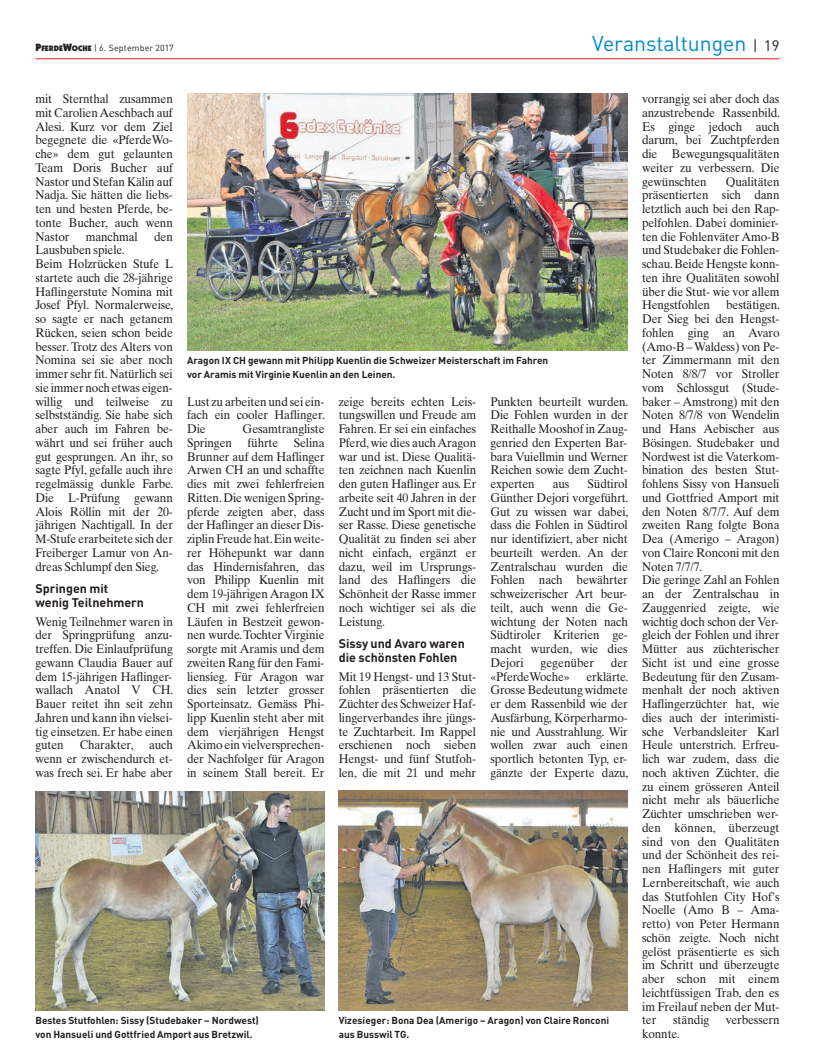
<style>
.page{position:relative;width:815px;height:1063px;background:#fff}
.page>*{position:absolute;margin:0;border:0;box-sizing:border-box;transform-origin:0 0}
.t1{font:21.25px "DIN";color:#0089d0}
.t2{font:12.5px/13.8px "Times Ten";letter-spacing:-.01em;color:#231f20;text-align:justify;scale:.94 1}
.t3{font:700 12.5px/13.8px "DIN";color:#231f20}
.t4{font:700 10px/13.8px "DIN";color:#231f20}
.t5{font:8.75px "DIN";letter-spacing:.025em;color:#231f20}
.s1{font-family:"Itc Kabel";font-weight:900;font-size:10.62px}
.s2{font-family:"Itc Kabel";font-weight:900;font-size:8px}
.s3{font-size:15px;color:#231f20}
</style>
<div class="page">
<hr style="left:35px;top:58px;width:745px;height:1px;background:#ee1d23">
<img style="left:339px;top:791px;width:289px;height:220px">
<img style="left:35px;top:791px;width:290px;height:220px">
<img style="left:187px;top:93px;width:441px;height:258px">
<p class="t5" style="left:35px;top:43px;width:140px"><span class="s1">P</span><span class="s2">FERDE</span><span class="s1">W</span><span class="s2">OCHE</span> | 6. September 2017</p>
<h1 class="t1" style="left:592px;top:30px;width:189px">Veranstaltungen <span class="s3">| 19</span></h1>
<p class="t2" style="left:35px;top:92px;width:148px">mit Sternthal zusammen mit Carolien Aeschbach auf Alesi. Kurz vor dem Ziel begegnete die «PferdeWo&shy;che» dem gut gelaunten Team Doris Bucher auf Nas tor und Stefan Kälin auf Nadja. Sie hätten die liebs - ten und besten Pferde, be&shy;tonte Bucher, auch wenn Nastor</p>
<p class="t2" style="left:642px;top:92px;width:148px">vorrangig sei aber doch das anzustrebende Rassenbild.<br>Es ginge jedoch auch darum, bei Zuchtpferden die Bewegungsqualitäten weiter zu verbessern. Die gewünschten</p>
<p class="t2" style="left:642px;top:174px;width:148px;text-indent:84px">Qualitäten präsentierten sich dann letztlich auch bei den Rap&shy;pelfohlen. Dabei dominier&shy;ten die Fohlenväter Amo-B und Studebaker die Fohlen&shy;schau. Beide Hengste konn&shy;ten ihre Qualitäten sowohl über die Stut- wie vor allem Hengstfohlen</p>
<p class="t2" style="left:86px;top:229px;width:57px">manchmal</p>
<p class="t2" style="left:154px;top:229px;width:21px">den</p>
<p class="t2" style="left:35px;top:243px;width:148px;text-align:left">Lausbuben spiele.<br>Beim Holzrücken Stufe L startete auch die 28-jährige<br>Haflingerstute Nomina mit<br>Josef Pfyl. Normalerweise, so sagte er nach getanem<br>Rücken, seien schon beide besser. Trotz des Alters von<br>Nomina sei sie aber noch immer sehr fit. Natürlich sei sie immer noch etwas eigen&shy;willig und teilweise zu selbstständig. Sie habe sich aber auch im Fahren be&shy;währt und sei früher auch gut gesprungen. An ihr, so sagte Pfyl, gefalle auch ihre regelmässig dunkle Farbe.<br>Die L-Prüfung gewann<br>Alois Röllin mit der 20- jährigen Nachtigall. In der<br>M-Stufe erarbeitete sich der<br>Freiberger Lamur von An - dreas Schlumpf den Sieg.</p>
<p class="t3" style="left:35px;top:581px;width:110px">Springen mit wenig Teilnehmern</p>
<p class="t2" style="left:35px;top:614px;width:148px">Wenig Teilnehmer waren in der Springprüfung anzu&shy;treffen. Die Einlaufprüfung gewann Claudia Bau er auf dem 15-jährigen Haflinger&shy;wallach Anatol V CH.<br>Bauer reitet ihn seit zehn Jahren und kann ihn vielsei&shy;tig einsetzen. Er habe einen guten</p>
<p class="t2" style="left:642px;top:298px;width:148px;text-align:left;text-indent:84px">bestätigen.<br>Der Sieg bei den Hengst&shy;fohlen ging an Avaro (Amo-B – Waldess) von Pe&shy;ter Zimmermann mit den<br>Noten 8/8/7 vor Stroller vom Schlossgut (Stude&shy;baker – Amstrong) mit den<br>Noten 8/7/8 von Wendelin und Hans Aebischer aus<br>Bösingen. Studebaker und<br>Nordwest ist die Vaterkom&shy;bination des besten Stut&shy;fohlens Sissy von Hansueli und Gottfried Amport mit den Noten 8/7/7. Auf dem zweiten Rang folgte Bona<br>Dea (Amerigo – Aragon) von Claire Ronconi mit den<br>Noten 7/7/7.<br>Die geringe Zahl an Fohlen an der Zentralschau in<br>Zauggenried zeigte, wie wichtig doch schon der Ver&shy;gleich der Fohlen und ihrer<br>Mütter aus züchterischer<br>Sicht ist und eine grosse<br>Bedeutung für den Zusam&shy;menhalt der noch aktiven<br>Haflingerzüchter hat, wie dies auch der interimisti&shy;sche Verbandsleiter Karl<br>Heule unterstrich. Erfreu&shy;lich war zudem, dass die noch aktiven Züchter, die zu einem grösseren Anteil nicht mehr als bäuerliche<br>Züchter umschrieben wer&shy;den können, überzeugt sind von den Qualitäten und der Schönheit des rei&shy;nen Haflingers mit guter<br>Lernbereitschaft, wie auch das Stutfohlen City Hof’s<br>Noelle (Amo B – Ama&shy;retto) von Peter Hermann schön zeigte. Noch nicht gelöst präsentierte es sich im Schritt und überzeugte aber schon mit einem leichtfüssigen Trab, den es im Freilauf neben der Mut&shy;ter</p>
<p class="t4" style="left:187px;top:353px;width:363px">Aragon IX CH gewann mit Philipp Kuenlin die Schweizer Meisterschaft im Fahren vor Aramis mit Virginie Kuenlin an den Leinen.</p>
<p class="t2" style="left:187px;top:394px;width:148px">Lust zu arbeiten und sei ein&shy;fach ein cooler Haflinger.<br>Die</p>
<p class="t2" style="left:339px;top:394px;width:148px">zeige bereits echten Leis - tungswillen und Freu de am Fahren. Er sei ein einfaches Pferd, wie dies auch Aragon war und ist. Diese Qualitä&shy;ten zeichnen nach Kuenlin den guten Haflinger aus. Er arbeite seit 40 Jahren in der Zucht und im Sport mit die&shy;ser Rasse. Diese genetische Qualität zu finden sei aber nicht einfach, ergänzt er dazu, weil im Ursprungs&shy;land des Haflingers die Schönheit der Rasse immer noch wichtiger sei als die Leistung.</p>
<p class="t3" style="left:339px;top:636px;width:128px">Sissy und Avaro waren die schönsten Fohlen</p>
<p class="t2" style="left:339px;top:669px;width:148px">Mit 19 Hengst- und 13 Stut&shy;fohlen präsentierten die Züchter des Schweizer Haf&shy;lingerverbandes ihre jüngs - te Zuchtarbeit. Im Rappel erschienen noch sieben Hengst- und fünf Stutfoh&shy;len, die mit 21 und mehr</p>
<p class="t2" style="left:490px;top:394px;width:148px">Punkten beurteilt wurden.<br>Die Fohlen wurden in der Reithalle Mooshof in Zaug&shy;genried den Experten Bar&shy;bara Vuiellmin und Werner Reichen sowie dem Zucht&shy;experten</p>
<p class="t2" style="left:187px;top:422px;width:148px;text-indent:56px">Gesamt rangliste Spring en führte Selina Brunner auf dem Haflinger Arwen CH an und schaffte dies mit zwei fehlerfreien Ritten. Die wenigen Spring&shy;pferde zeigten aber, dass der Haflinger an dieser Dis&shy;ziplin Freude hat. Ein weite&shy;rer Höhepunkt war dann das Hindernisfahren, das von Philipp Kuenlin mit dem 19-jährigen Aragon IX CH mit zwei fehlerfreien Läufen in Bestzeit gewon&shy;nen wurde. Tochter Virginie sorgte mit Aramis und dem zweiten Rang für den Fami&shy;liensieg. Für Aragon war dies sein letzter grosser Sporteinsatz. Gemäss Phi&shy;lipp Kuenlin steht aber mit dem vierjährigen Hengst Akimo ein vielversprechen&shy;der Nachfolger für Aragon in seinem Stall bereit. Er</p>
<p class="t2" style="left:490px;top:477px;width:148px;text-indent:97px">Südtirol Günther Dejori vorgeführt.<br>Gut zu wissen war dabei, dass die Fohlen in Südtirol nur identifiziert, aber nicht beurteilt werden. An der Zentralschau wurden die Fohlen nach bewährter schweizerischer Art beur&shy;teilt, auch wenn die Ge&shy;wichtung der Noten nach Südtiroler Kriterien ge&shy;macht wurden, wie dies Dejori</p>
<p class="t2" style="left:553px;top:477px;width:19px">aus</p>
<p class="t2" style="left:541px;top:656px;width:58px">gegenüber</p>
<p class="t2" style="left:611px;top:656px;width:20px">der</p>
<p class="t2" style="left:490px;top:669px;width:86px">«PferdeWoche»</p>
<p class="t2" style="left:490px;top:669px;width:148px;text-indent:96px">erklärte.<br>Grosse Bedeutung widmete er dem Rassenbild wie der Ausfärbung, Körperharmo&shy;nie und Ausstrahlung. Wir wollen zwar auch einen sportlich betonten Typ, er&shy;gänzte der Experte dazu,</p>
<p class="t2" style="left:35px;top:738px;width:148px;text-indent:44px">Charakter, auch wenn er zwischendurch et&shy;was frech sei. Er habe aber</p>
<p class="t2" style="left:673px;top:1013px;width:40px">ständig</p>
<p class="t2" style="left:726px;top:1013px;width:59px">verbessern</p>
<p class="t2" style="left:642px;top:1027px;width:42px">konnte.</p>
<p class="t4" style="left:35px;top:1013px;width:225px">Bestes Stutfohlen: Sissy (Studebaker – Nordwest) von Hansueli und Gottfried Amport aus Bretzwil.</p>
<p class="t4" style="left:339px;top:1013px;width:272px">Vizesieger: Bona Dea (Amerigo – Aragon) von Claire Ronconi aus Busswil TG.</p>
</div>
